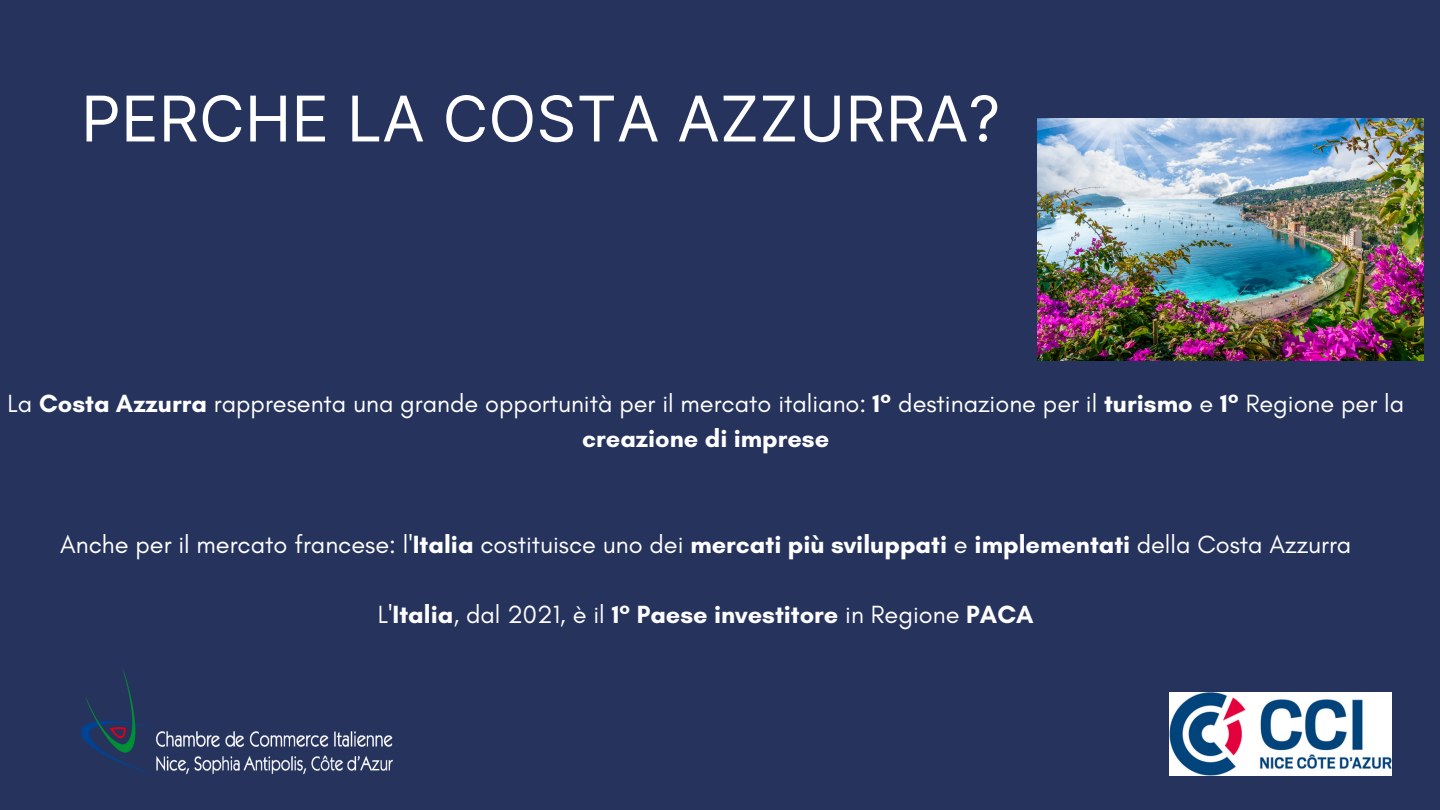
<style>
.page{position:relative;width:1440px;height:810px;background:#26335d}
.page>*{position:absolute;margin:0;border:0;box-sizing:border-box;transform-origin:0 0}
.t1{font:63px "Inter";color:#fff}
.t2{font:25.3px/35.2px "Glacial Indifference";color:#fff;text-align:center}
.t3{font:700 25.3px "Glacial Indifference";color:#fefdfd}
.s1{font-weight:700}
.s2{font-weight:400}
</style>
<div class="page">
<img style="left:81px;top:670px;width:313px;height:105px">
<img style="left:1038px;top:119px;width:386px;height:241px">
<img style="left:1170px;top:693px;width:221px;height:82px">
<p class="t1" style="left:81px;top:81px;width:921px">PERCHE LA COSTA AZZURRA?</p>
<p class="t2" style="left:7px;top:385px;width:1398px">La <span class="s1">Costa Azzurra</span> rappresenta una grande opportunità per il mercato italiano: <span class="s1">1°</span> destinazione per il <span class="s1">turismo</span> e <span class="s1">1°</span> Regione per la <span class="s1">creazione di imprese</span></p>
<p class="t2" style="left:60px;top:526px;width:1293px">Anche per il mercato francese: l'<span class="s1">Italia</span> costituisce uno dei <span class="s1">mercati più sviluppati</span> e <span class="s1">implementati</span> della Costa Azzurra</p>
<p class="t3" style="left:378px;top:599px;width:657px"><span class="s2">L'</span>Italia<span class="s2">, dal 2021, è il</span> 1° Paese investitore <span class="s2">in Regione</span> PACA</p>
</div>
